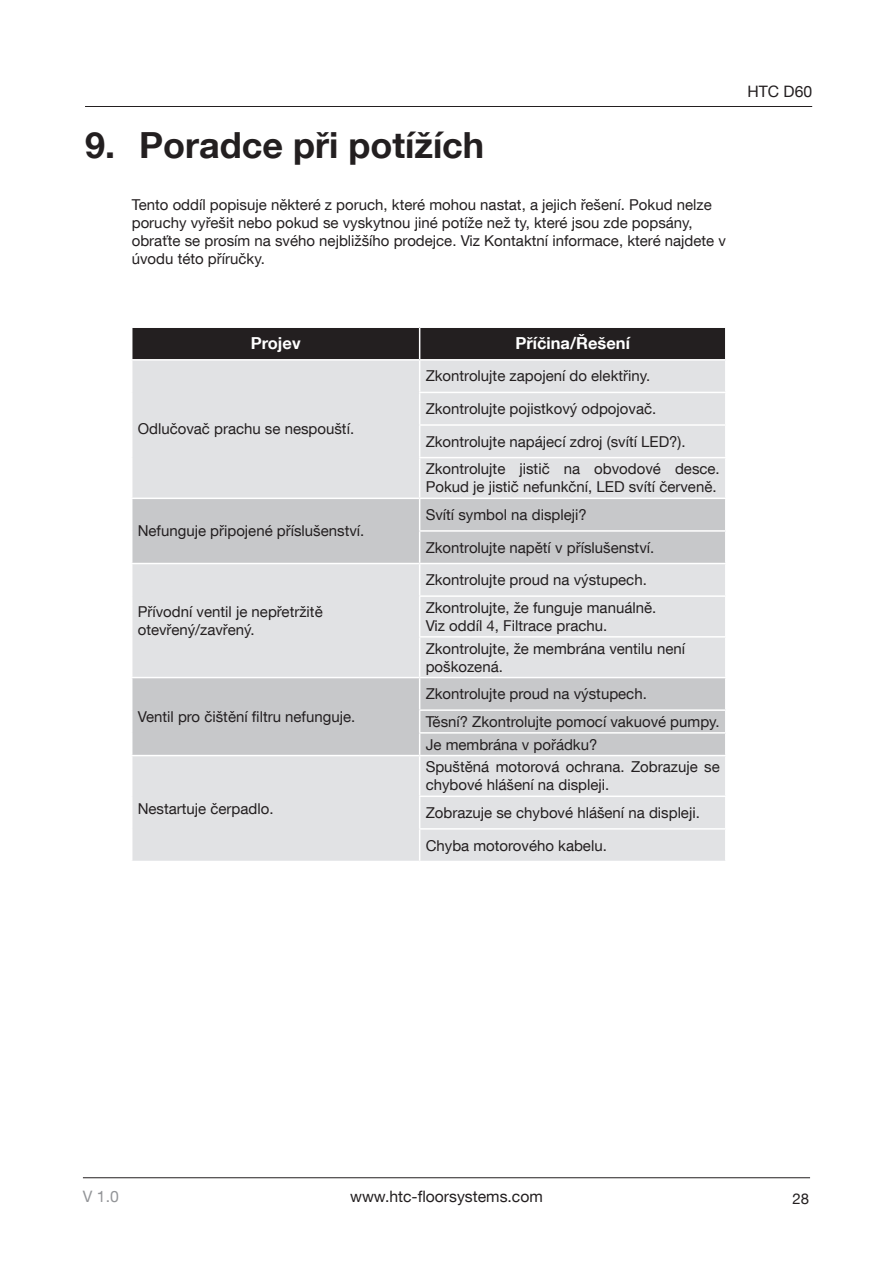
<style>
.page{position:relative;width:893px;height:1263px;background:#fff}
.page>*{position:absolute;margin:0;border:0;box-sizing:border-box;transform-origin:0 0}
.t1{font:700 36px "Helvetica Neue LT Com";color:#231f20}
.Tabell_Rubrik_Text_c{font:700 16.5px "Helvetica Neue LT Com";color:#fff}
.t2{font:15.75px "Helvetica Neue LT Com";color:#231f20}
.t3{font:15.75px "Helvetica Neue LT Com";color:#939598}
.Tabell_Text{font:15px/18px "Helvetica Neue LT Com";color:#231f20}
.KAB_bodytext{font:15px/18px "Helvetica Neue LT Com";color:#231f20}
</style>
<div class="page">
<hr style="left:85px;top:106px;width:727px;height:1px;background:#231f20">
<hr style="left:83px;top:1177px;width:727px;height:1px;background:#231f20">
<div style="left:132px;top:328px;width:593px;height:31px;background:#231f20"></div>
<div style="left:132px;top:361px;width:593px;height:500px;background:#e1e2e4"></div>
<svg style="left:132px;top:499px;width:593px;height:256px;background:#d2d3d5"></svg>
<hr style="left:419px;top:328px;width:1px;height:31px;background:#fff">
<hr style="left:419px;top:361px;width:1px;height:31px;background:#fff">
<hr style="left:419px;top:392px;width:307px;height:1px;background:#fff">
<hr style="left:419px;top:393px;width:1px;height:31px;background:#fff">
<hr style="left:419px;top:424px;width:307px;height:2px;background:#fff">
<hr style="left:419px;top:426px;width:1px;height:31px;background:#fff">
<hr style="left:419px;top:457px;width:307px;height:1px;background:#fff">
<hr style="left:419px;top:458px;width:1px;height:40px;background:#fff">
<hr style="left:131px;top:498px;width:289px;height:1px;background:#fff">
<hr style="left:420px;top:498px;width:306px;height:1px;background:#fff">
<hr style="left:419px;top:499px;width:1px;height:31px;background:#fff">
<hr style="left:419px;top:530px;width:307px;height:2px;background:#fff">
<hr style="left:419px;top:532px;width:1px;height:31px;background:#fff">
<hr style="left:131px;top:563px;width:289px;height:1px;background:#fff">
<hr style="left:420px;top:563px;width:306px;height:1px;background:#fff">
<hr style="left:419px;top:564px;width:1px;height:31px;background:#fff">
<hr style="left:419px;top:595px;width:307px;height:2px;background:#fff">
<hr style="left:419px;top:597px;width:1px;height:39px;background:#fff">
<hr style="left:419px;top:636px;width:307px;height:2px;background:#fff">
<hr style="left:419px;top:638px;width:1px;height:39px;background:#fff">
<hr style="left:131px;top:677px;width:289px;height:1px;background:#fff">
<hr style="left:420px;top:677px;width:306px;height:1px;background:#fff">
<hr style="left:419px;top:678px;width:1px;height:31px;background:#fff">
<hr style="left:419px;top:709px;width:307px;height:2px;background:#fff">
<hr style="left:419px;top:732px;width:307px;height:2px;background:#fff">
<svg style="left:419px;top:711px;width:1px;height:44px"></svg>
<hr style="left:131px;top:755px;width:289px;height:1px;background:#fff">
<hr style="left:420px;top:755px;width:306px;height:1px;background:#fff">
<hr style="left:419px;top:756px;width:1px;height:39px;background:#fff">
<hr style="left:419px;top:795px;width:307px;height:2px;background:#fff">
<hr style="left:419px;top:797px;width:1px;height:31px;background:#fff">
<hr style="left:419px;top:828px;width:307px;height:2px;background:#fff">
<hr style="left:419px;top:830px;width:1px;height:31px;background:#fff">
<p class="t1" style="left:85px;top:122px;width:401px">9. Poradce při potížích</p>
<p class="KAB_bodytext" style="left:132px;top:195px;width:596px">Tento oddíl popisuje některé z poruch, které mohou nastat, a jejich řešení. Pokud nelze poruchy vyřešit nebo pokud se vyskytnou jiné potíže než ty, které jsou zde popsány, obraťte se prosím na svého nejbližšího prodejce. Viz Kontaktní informace, které najdete v úvodu této příručky.</p>
<p class="t2" style="left:747px;top:82px;width:66px">HTC D60</p>
<p class="Tabell_Rubrik_Text_c" style="left:251px;top:333px;width:51px">Projev</p>
<p class="Tabell_Rubrik_Text_c" style="left:515px;top:333px;width:116px">Příčina/Řešení</p>
<p class="Tabell_Text" style="left:138px;top:420px;width:218px">Odlučovač prachu se nespouští.</p>
<p class="Tabell_Text" style="left:138px;top:522px;width:228px">Nefunguje připojené příslušenství.</p>
<p class="Tabell_Text" style="left:138px;top:602px;width:186px">Přívodní ventil je nepřetržitě otevřený/zavřený.</p>
<p class="Tabell_Text" style="left:138px;top:707px;width:219px">Ventil pro čištění filtru nefunguje.</p>
<p class="Tabell_Text" style="left:138px;top:799px;width:137px">Nestartuje čerpadlo.</p>
<p class="Tabell_Text" style="left:426px;top:367px;width:226px">Zkontrolujte zapojení do elektřiny.</p>
<p class="Tabell_Text" style="left:426px;top:399px;width:232px">Zkontrolujte pojistkový odpojovač.</p>
<p class="Tabell_Text" style="left:426px;top:432px;width:262px">Zkontrolujte napájecí zdroj (svítí LED?).</p>
<p class="Tabell_Text" style="left:426px;top:460px;width:296px">Zkontrolujte jistič na obvodové desce.<br>Pokud je jistič nefunkční, LED svítí červeně.</p>
<p class="Tabell_Text" style="left:426px;top:505px;width:163px">Svítí symbol na displeji?</p>
<p class="Tabell_Text" style="left:426px;top:538px;width:230px">Zkontrolujte napětí v příslušenství.</p>
<p class="Tabell_Text" style="left:426px;top:570px;width:223px">Zkontrolujte proud na výstupech.</p>
<p class="Tabell_Text" style="left:426px;top:598px;width:232px">Zkontrolujte, že funguje manuálně.</p>
<p class="Tabell_Text" style="left:426px;top:616px;width:183px">Viz oddíl 4, Filtrace prachu.</p>
<p class="Tabell_Text" style="left:426px;top:639px;width:261px">Zkontrolujte, že membrána ventilu není poškozená.</p>
<p class="Tabell_Text" style="left:426px;top:684px;width:223px">Zkontrolujte proud na výstupech.</p>
<p class="Tabell_Text" style="left:426px;top:712px;width:296px">Těsní? Zkontrolujte pomocí vakuové pumpy.</p>
<p class="Tabell_Text" style="left:426px;top:735px;width:173px">Je membrána v pořádku?</p>
<p class="Tabell_Text" style="left:426px;top:757px;width:296px">Spuštěná motorová ochrana. Zobrazuje se chybové hlášení na displeji.</p>
<p class="Tabell_Text" style="left:426px;top:803px;width:276px">Zobrazuje se chybové hlášení na displeji.</p>
<p class="Tabell_Text" style="left:426px;top:836px;width:183px">Chyba motorového kabelu.</p>
<p class="t3" style="left:83px;top:1187px;width:37px">V 1.0</p>
<p class="t2" style="left:350px;top:1187px;width:194px">www.htc-floorsystems.com</p>
<p class="KAB_bodytext" style="left:792px;top:1189px;width:18px">28</p>
</div>
